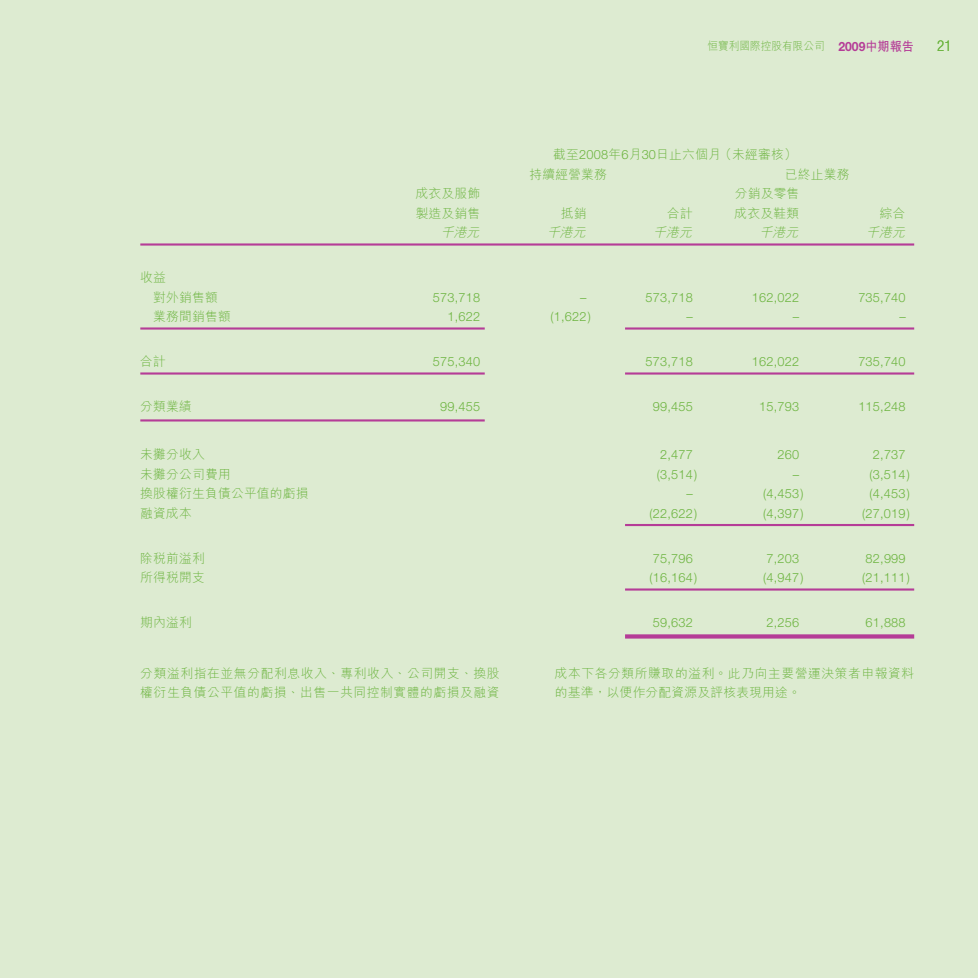
<style>
.page{position:relative;width:978px;height:978px;background:#ddebd1}
.page>*{position:absolute;margin:0;border:0;box-sizing:border-box;transform-origin:0 0}
.t1{font:300 condensed 15px "Helvetica Neue LT Std";color:#6cb43f}
.t2{font:300 12.75px "Helvetica Neue LT Std";letter-spacing:.015em;color:#6cb43f}
.t3{font:300 12.75px/19.5px "M Hei HK";letter-spacing:.015em;color:#6cb43f}
.t4{font:300 12.75px/19.5px "M Hei HK";letter-spacing:.045em;color:#6cb43f}
.t5{font:italic 300 12.75px "M Hei HK";color:#6cb43f}
.t6{font:300 11.25px "M Hei HK";color:#6cb43f;scale:.95 1}
.s1{font-family:"Helvetica Neue LT Std";font-weight:700;font-size:12.75px;color:#b53c97}
.s2{font-weight:700;font-size:12.75px;color:#b53c97}
.s3{font-family:"Helvetica Neue LT Std"}
</style>
<div class="page">
<hr style="left:140px;top:243px;width:774px;height:3px;background:#b53c97">
<hr style="left:140px;top:327px;width:345px;height:3px;background:#b53c97">
<hr style="left:625px;top:327px;width:289px;height:3px;background:#b53c97">
<hr style="left:140px;top:372px;width:345px;height:3px;background:#b53c97">
<hr style="left:625px;top:372px;width:289px;height:3px;background:#b53c97">
<hr style="left:140px;top:419px;width:345px;height:3px;background:#b53c97">
<hr style="left:625px;top:524px;width:289px;height:2px;background:#b53c97">
<hr style="left:625px;top:588px;width:289px;height:3px;background:#b53c97">
<div style="left:625px;top:634px;width:289px;height:5px;background:#b53c97"></div>
<p class="t6" style="left:708px;top:38px;width:219px">恒寶利國際控股有限公司 <span class="s1">2009</span><span class="s2">中期報告</span></p>
<p class="t1" style="left:937px;top:37px;width:16px">21</p>
<p class="t3" style="left:529px;top:144px;width:269px;text-indent:24px">截至<span class="s3">2008</span>年<span class="s3">6</span>月<span class="s3">30</span>日止六個月（未經審核）持續經營業務</p>
<p class="t3" style="left:785px;top:164px;width:66px">已終止業務</p>
<p class="t3" style="left:153px;top:267px;width:66px;text-indent:-13px">收益<br>對外銷售額</p>
<p class="t3" style="left:416px;top:183px;width:66px">成衣及服飾</p>
<p class="t3" style="left:735px;top:183px;width:66px">分銷及零售</p>
<p class="t3" style="left:416px;top:203px;width:66px">製造及銷售</p>
<p class="t3" style="left:561px;top:203px;width:27px">抵銷</p>
<p class="t3" style="left:667px;top:203px;width:27px">合計</p>
<p class="t3" style="left:735px;top:203px;width:66px">成衣及鞋類</p>
<p class="t3" style="left:880px;top:203px;width:27px">綜合</p>
<p class="t5" style="left:441px;top:223px;width:44px">千港元</p>
<p class="t5" style="left:547px;top:223px;width:44px">千港元</p>
<p class="t5" style="left:653px;top:223px;width:44px">千港元</p>
<p class="t5" style="left:760px;top:223px;width:44px">千港元</p>
<p class="t5" style="left:866px;top:223px;width:44px">千港元</p>
<p class="t2" style="left:433px;top:289px;width:49px">573,718</p>
<p class="t2" style="left:580px;top:289px;width:8px">–</p>
<p class="t2" style="left:646px;top:289px;width:49px">573,718</p>
<p class="t2" style="left:752px;top:289px;width:49px">162,022</p>
<p class="t2" style="left:858px;top:289px;width:49px">735,740</p>
<p class="t3" style="left:153px;top:306px;width:79px">業務間銷售額</p>
<p class="t2" style="left:448px;top:309px;width:34px">1,622</p>
<p class="t2" style="left:551px;top:309px;width:42px">(1,622)</p>
<p class="t2" style="left:686px;top:309px;width:8px">–</p>
<p class="t2" style="left:793px;top:309px;width:8px">–</p>
<p class="t2" style="left:899px;top:309px;width:8px">–</p>
<p class="t3" style="left:140px;top:351px;width:27px">合計</p>
<p class="t2" style="left:433px;top:354px;width:49px">575,340</p>
<p class="t2" style="left:646px;top:354px;width:49px">573,718</p>
<p class="t2" style="left:752px;top:354px;width:49px">162,022</p>
<p class="t2" style="left:858px;top:354px;width:49px">735,740</p>
<p class="t3" style="left:140px;top:396px;width:53px">分類業績</p>
<p class="t2" style="left:440px;top:399px;width:42px">99,455</p>
<p class="t2" style="left:653px;top:399px;width:42px">99,455</p>
<p class="t2" style="left:759px;top:399px;width:42px">15,793</p>
<p class="t2" style="left:858px;top:399px;width:49px">115,248</p>
<p class="t3" style="left:140px;top:444px;width:66px">未攤分收入</p>
<p class="t2" style="left:660px;top:447px;width:34px">2,477</p>
<p class="t2" style="left:777px;top:447px;width:23px">260</p>
<p class="t2" style="left:873px;top:447px;width:34px">2,737</p>
<p class="t3" style="left:140px;top:464px;width:92px">未攤分公司費用</p>
<p class="t2" style="left:657px;top:466px;width:42px">(3,514)</p>
<p class="t2" style="left:793px;top:466px;width:8px">–</p>
<p class="t2" style="left:869px;top:466px;width:42px">(3,514)</p>
<p class="t3" style="left:140px;top:483px;width:170px">換股權衍生負債公平值的虧損</p>
<p class="t2" style="left:686px;top:486px;width:8px">–</p>
<p class="t2" style="left:763px;top:486px;width:42px">(4,453)</p>
<p class="t2" style="left:869px;top:486px;width:42px">(4,453)</p>
<p class="t3" style="left:140px;top:503px;width:53px">融資成本</p>
<p class="t2" style="left:650px;top:505px;width:49px">(22,622)</p>
<p class="t2" style="left:763px;top:505px;width:42px">(4,397)</p>
<p class="t2" style="left:862px;top:505px;width:49px">(27,019)</p>
<p class="t3" style="left:140px;top:548px;width:66px">除稅前溢利</p>
<p class="t2" style="left:653px;top:550px;width:42px">75,796</p>
<p class="t2" style="left:766px;top:550px;width:34px">7,203</p>
<p class="t2" style="left:866px;top:550px;width:42px">82,999</p>
<p class="t3" style="left:140px;top:567px;width:66px">所得稅開支</p>
<p class="t2" style="left:650px;top:570px;width:49px">(16,164)</p>
<p class="t2" style="left:763px;top:570px;width:42px">(4,947)</p>
<p class="t2" style="left:862px;top:570px;width:49px">(21,111)</p>
<p class="t3" style="left:140px;top:612px;width:53px">期內溢利</p>
<p class="t2" style="left:653px;top:615px;width:42px">59,632</p>
<p class="t2" style="left:766px;top:615px;width:34px">2,256</p>
<p class="t2" style="left:866px;top:615px;width:42px">61,888</p>
<p class="t4" style="left:140px;top:663px;width:361px">分類溢利指在並無分配利息收入、專利收入、公司開支、換股權衍生負債公平值的虧損、出售一共同控制實體的虧損及融資</p>
<p class="t4" style="left:555px;top:663px;width:361px">成本下各分類所賺取的溢利。此乃向主要營運決策者申報資料的基準，以便作分配資源及評核表現用途。</p>
</div>
